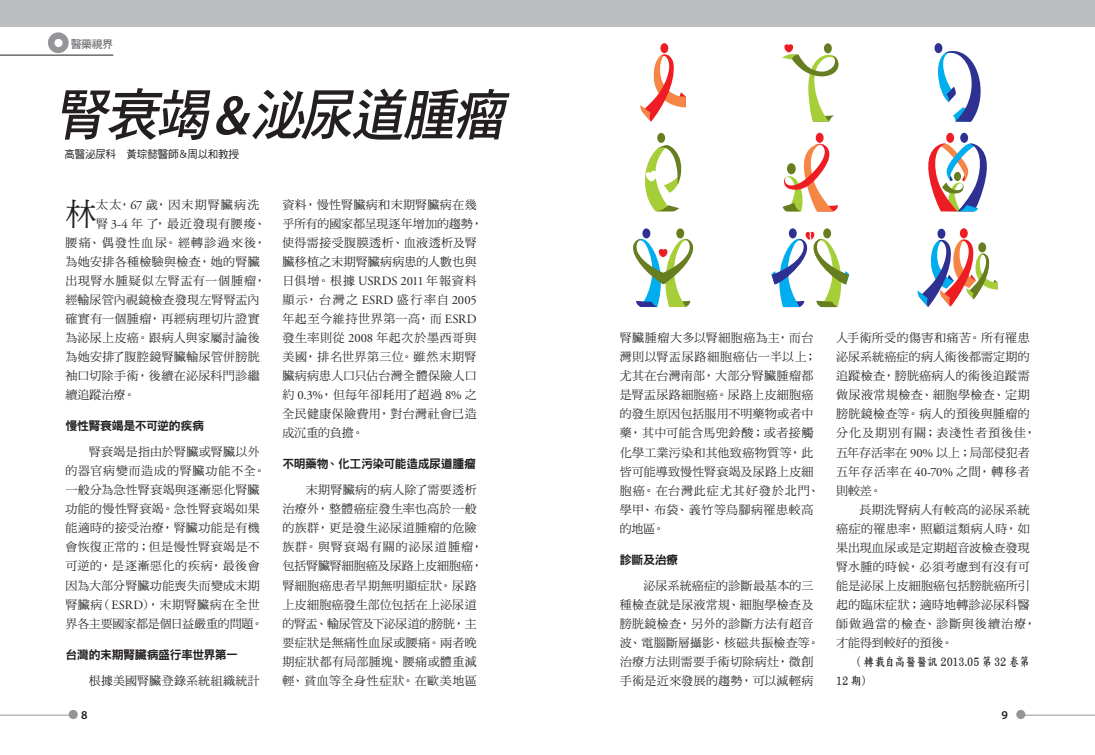
<style>
.page{position:relative;width:1095px;height:755px;background:#fff}
.page>*{position:absolute;margin:0;border:0;box-sizing:border-box;transform-origin:0 0}
.t1{font:italic 56px "DF Hei Std W7";color:#231f20;scale:.95 1}
._5-3_內文縮1字{font:31px "DF Ming Std W5";color:#231f20}
._5-3_內文縮1字-2{font:12px/19px "DF Ming Std W5";letter-spacing:.025em;color:#231f20}
.小標{font:12px "DF Hei Std W9";letter-spacing:-.035em;color:#231f20}
._5-3_內文縮1字-3{font:12px/19px "DF Kai Shu Std W7";letter-spacing:.01em;color:#231f20;scale:.85 1}
._5-3_內文縮1字-4{font:12px "DF Ming Std W5";letter-spacing:.11em;color:#231f20}
._5-3_內文縮1字-5{font:12px "DF Ming Std W5";letter-spacing:.065em;color:#231f20}
._5-3_內文縮1字-6{font:12px "DF Ming Std W5";letter-spacing:.075em;color:#231f20}
._5-3_內文縮1字-7{font:12px "DF Ming Std W5";letter-spacing:.105em;color:#231f20}
.t2{font:600 12px "Myriad Pro";color:#231f20}
.t3{font:11px "DF Hei Std W5";letter-spacing:-.015em;color:#231f20;scale:.95 1}
.t4{font:11px "DF Hei Std W7";color:#6c6d70}
.s1{font-family:"Myriad Pro";font-weight:600}
.s2{font-family:"Adobe Garamond Pro";font-size:12.6px}
</style>
<div class="page">
<div style="left:69px;top:709px;width:9px;height:9px;background:#939598;border-radius:50%"></div>
<svg style="left:1015px;top:709px;width:10px;height:9px"></svg>
<hr style="left:0;top:714px;width:75px;height:1px;background:#939598">
<hr style="left:1016px;top:714px;width:78px;height:1px;background:#939598">
<div style="left:0;top:0;width:1094px;height:26px;background:#bcbdc0"></div>
<div style="left:660px;top:43px;width:8px;height:10px;background:#ee1d23;border-radius:50%"></div>
<svg style="left:640px;top:54px;width:45px;height:68px"></svg>
<svg style="left:782px;top:44px;width:56px;height:77px"></svg>
<div style="left:934px;top:43px;width:8px;height:10px;background:#2e3092;border-radius:50%"></div>
<svg style="left:935px;top:51px;width:46px;height:71px"></svg>
<div style="left:657px;top:133px;width:8px;height:10px;background:#667d20;border-radius:50%"></div>
<svg style="left:645px;top:145px;width:36px;height:66px"></svg>
<div style="left:815px;top:133px;width:8px;height:10px;background:#ee1d23;border-radius:50%"></div>
<svg style="left:782px;top:144px;width:55px;height:67px"></svg>
<svg style="left:945px;top:133px;width:8px;height:10px"></svg>
<svg style="left:959px;top:133px;width:8px;height:10px"></svg>
<svg style="left:928px;top:143px;width:59px;height:68px"></svg>
<div style="left:676px;top:228px;width:8px;height:10px;background:#667d20;border-radius:50%"></div>
<div style="left:642px;top:228px;width:8px;height:10px;background:#2e3092;border-radius:50%"></div>
<svg style="left:633px;top:237px;width:61px;height:70px"></svg>
<svg style="left:823px;top:228px;width:8px;height:10px"></svg>
<svg style="left:788px;top:228px;width:8px;height:10px"></svg>
<svg style="left:771px;top:231px;width:78px;height:76px"></svg>
<div style="left:937px;top:228px;width:8px;height:10px;background:#2e3092;border-radius:50%"></div>
<div style="left:959px;top:228px;width:8px;height:10px;background:#ee1d23;border-radius:50%"></div>
<svg style="left:917px;top:239px;width:80px;height:68px"></svg>
<div style="left:48px;top:32px;width:21px;height:21px;background:#939598;border-radius:50%"></div>
<div style="left:54px;top:39px;width:9px;height:8px;background:#fff;border-radius:50%"></div>
<hr style="left:0;top:55px;width:113px;height:1px;background:#231f20">
<p class="t4" style="left:71px;top:38px;width:44px">醫藥視界</p>
<p class="t1" style="left:105px;top:84px;width:434px">衰竭<span class="s1">&amp;</span>泌尿道腫瘤</p>
<p class="t1" style="left:54px;top:84px;width:68px">腎</p>
<p class="t3" style="left:65px;top:148px;width:185px">高醫泌尿科　黃琮懿醫師＆周以和教授</p>
<p class="_5-3_內文縮1字" style="left:65px;top:197px;width:32px">林</p>
<p class="_5-3_內文縮1字-7" style="left:96px;top:198px;width:165px">太太，<span class="s2">67</span> 歲，因末期腎臟病洗</p>
<p class="_5-3_內文縮1字-6" style="left:96px;top:217px;width:171px">腎 <span class="s2">3-4</span> 年了，最近發現有腰痠、</p>
<p class="_5-3_內文縮1字-4" style="left:65px;top:236px;width:202px">腰痛、偶發性血尿。經轉診過來後，</p>
<p class="_5-3_內文縮1字-2" style="left:65px;top:252px;width:196px">為她安排各種檢驗與檢查，她的腎臟</p>
<p class="_5-3_內文縮1字-5" style="left:65px;top:274px;width:202px">出現腎水腫疑似左腎盂有一個腫瘤，</p>
<p class="_5-3_內文縮1字-2" style="left:65px;top:290px;width:196px">經輸尿管內視鏡檢查發現左腎腎盂內</p>
<p class="_5-3_內文縮1字-2" style="left:65px;top:309px;width:196px">確實有一個腫瘤，再經病理切片證實</p>
<p class="_5-3_內文縮1字-2" style="left:65px;top:328px;width:196px">為泌尿上皮癌。跟病人與家屬討論後</p>
<p class="_5-3_內文縮1字-2" style="left:65px;top:347px;width:196px">為她安排了腹腔鏡腎臟輸尿管併膀胱</p>
<p class="_5-3_內文縮1字-2" style="left:65px;top:366px;width:196px">袖口切除手術，後續在泌尿科門診繼</p>
<p class="_5-3_內文縮1字-2" style="left:65px;top:385px;width:72px">續追蹤治療。</p>
<p class="小標" style="left:65px;top:419px;width:140px">慢性腎衰竭是不可逆的疾病</p>
<p class="_5-3_內文縮1字-2" style="left:65px;top:442px;width:202px;text-indent:23px">腎衰竭是指由於腎臟或腎臟以外的器官病變而造成的腎臟功能不全。一般分為急性腎衰竭與逐漸惡化腎臟功能的慢性腎衰竭。急性腎衰竭如果能適時的接受治療，腎臟功能是有機會恢復正常的；但是慢性腎衰竭是不可逆的，是逐漸惡化的疾病，最後會因為大部分腎臟功能喪失而變成末期腎臟病（<span class="s2">ESRD</span>），末期腎臟病在全世界各主要國家都是個日益嚴重的問題。</p>
<p class="小標" style="left:65px;top:647px;width:174px">台灣的末期腎臟病盛行率世界第一</p>
<p class="_5-3_內文縮1字-2" style="left:89px;top:670px;width:172px">根據美國腎臟登錄系統組織統計</p>
<p class="_5-3_內文縮1字-2" style="left:282px;top:195px;width:202px">資料，慢性腎臟病和末期腎臟病在幾乎所有的國家都呈現逐年增加的趨勢，使得需接受腹膜透析、血液透析及腎臟移植之末期腎臟病病患的人數也與日俱增。根據 <span class="s2">USRDS 2011</span> 年報資料顯示，台灣之 <span class="s2">ESRD</span> 盛行率自<span class="s2">2005</span>年起至今維持世界第一高，而 <span class="s2">ESRD</span>發生率則從 <span class="s2">2008</span> 年起次於墨西哥與美國，排名世界第三位。雖然末期腎臟病病患人口只佔台灣全體保險人口約 <span class="s2">0.3%</span>，但每年卻耗用了超過 <span class="s2">8%</span> 之全民健康保險費用，對台灣社會已造成沉重的負擔。</p>
<p class="小標" style="left:282px;top:457px;width:195px">不明藥物、化工污染可能造成尿道腫瘤</p>
<p class="_5-3_內文縮1字-2" style="left:282px;top:480px;width:202px;text-indent:23px">末期腎臟病的病人除了需要透析治療外，整體癌症發生率也高於一般的族群，更是發生泌尿道腫瘤的危險族群。與腎衰竭有關的泌尿道腫瘤，包括腎臟腎細胞癌及尿路上皮細胞癌，腎細胞癌患者早期無明顯症狀。尿路上皮細胞癌發生部位包括在上泌尿道的腎盂、輸尿管及下泌尿道的膀胱，主要症狀是無痛性血尿或腰痛。兩者晚期症狀都有局部腫塊、腰痛或體重減輕、貧血等全身性症狀。在歐美地區</p>
<p class="_5-3_內文縮1字-2" style="left:619px;top:328px;width:201px">腎臟腫瘤大多以腎細胞癌為主，而台灣則以腎盂尿路細胞癌佔一半以上；尤其在台灣南部，大部分腎臟腫瘤都是腎盂尿路細胞癌。尿路上皮細胞癌的發生原因包括服用不明藥物或者中藥，其中可能含馬兜鈴酸；或者接觸化學工業污染和其他致癌物質等，此皆可能導致慢性腎衰竭及尿路上皮細胞癌。在台灣此症尤其好發於北門、學甲、布袋、義竹等烏腳病罹患較高的地區。</p>
<p class="小標" style="left:619px;top:552px;width:60px">診斷及治療</p>
<p class="_5-3_內文縮1字-2" style="left:619px;top:575px;width:201px;text-indent:24px">泌尿系統癌症的診斷最基本的三種檢查就是尿液常規、細胞學檢查及膀胱鏡檢查，另外的診斷方法有超音波、電腦斷層攝影、核磁共振檢查等。治療方法則需要手術切除病灶，微創手術是近來發展的趨勢，可以減輕病</p>
<p class="_5-3_內文縮1字-2" style="left:836px;top:328px;width:201px">人手術所受的傷害和痛苦。所有罹患泌尿系統癌症的病人術後都需定期的追蹤檢查，膀胱癌病人的術後追蹤需做尿液常規檢查、細胞學檢查、定期膀胱鏡檢查等。病人的預後與腫瘤的分化及期別有關；表淺性者預後佳，五年存活率在 <span class="s2">90%</span> 以上；局部侵犯者五年存活率在 <span class="s2">40-70%</span> 之間，轉移者則較差。</p>
<p class="_5-3_內文縮1字-2" style="left:836px;top:499px;width:201px;text-indent:23px">長期洗腎病人有較高的泌尿系統癌症的罹患率，照顧這類病人時，如果出現血尿或是定期超音波檢查發現腎水腫的時候，必須考慮到有沒有可能是泌尿上皮細胞癌包括膀胱癌所引起的臨床症狀；適時地轉診泌尿科醫師做過當的檢查、診斷與後續治療，才能得到較好的預後。</p>
<p class="_5-3_內文縮1字-3" style="left:836px;top:651px;width:229px;text-indent:16px">（轉載自高醫醫訊 2013.05 第 32 卷第<br>12 期）</p>
<p class="t2" style="left:81px;top:706px;width:8px">8</p>
<p class="t2" style="left:1001px;top:706px;width:8px">9</p>
</div>
